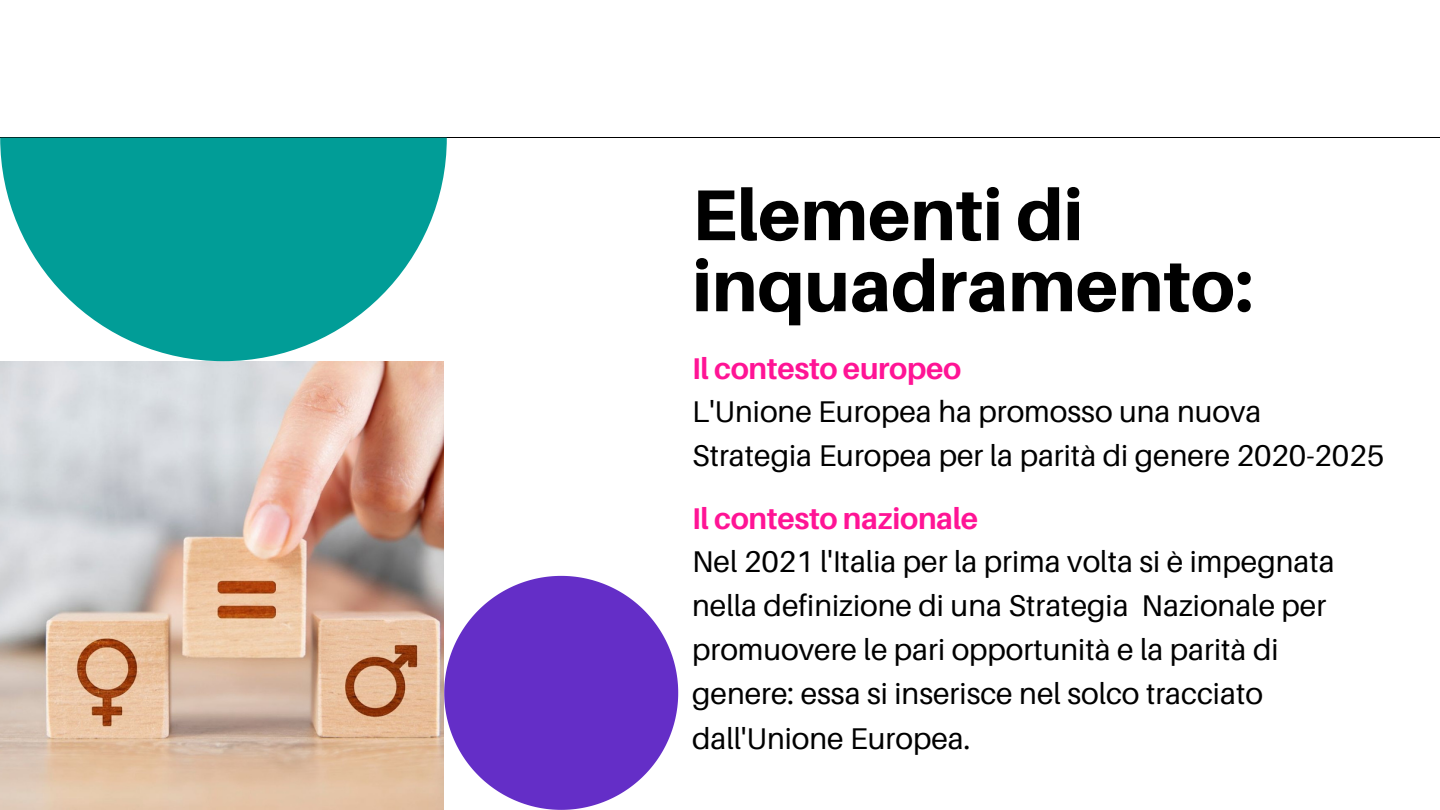
<style>
.page{position:relative;width:1440px;height:810px;background:#fff}
.page>*{position:absolute;margin:0;border:0;box-sizing:border-box;transform-origin:0 0}
.t1{font:800 72px/71.1px "Aileron";color:#000}
.t2{font:30px/44.2px "Aileron";color:#000}
.t3{font:700 30px "Aileron";letter-spacing:-.01em;color:#ff1495}
</style>
<div class="page">
<hr style="left:0;top:137px;width:1440px;height:1px;background:#000">
<img style="left:0;top:361px;width:444px;height:449px">
<svg style="left:0;top:138px;width:447px;height:223px;fill:#019d97"></svg>
<svg style="left:444px;top:576px;width:234px;height:234px;fill:#642ec7"></svg>
<p class="t1" style="left:692px;top:178px;width:563px">Elementi di inquadramento:</p>
<p class="t3" style="left:692px;top:350px;width:271px">Il contesto europeo</p>
<p class="t2" style="left:692px;top:388px;width:694px">L'Unione Europea ha promosso una nuova<br>Strategia Europea per la parità di genere 2020-2025</p>
<p class="t3" style="left:692px;top:500px;width:288px">Il contesto nazionale</p>
<p class="t2" style="left:692px;top:538px;width:644px">Nel 2021 l'Italia per la prima volta si è impegnata nella definizione di una Strategia Nazionale per promuovere le pari opportunità e la parità di genere: essa si inserisce nel solco tracciato dall'Unione Europea.</p>
</div>
